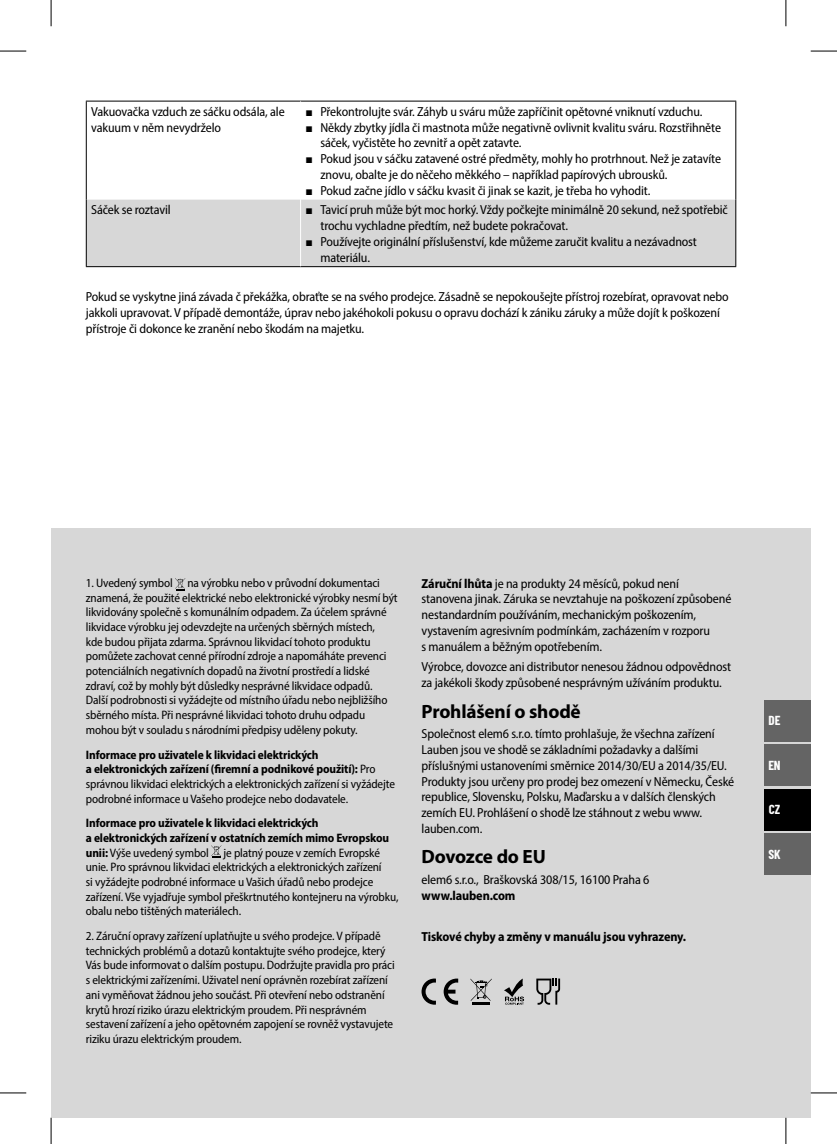
<style>
.page{position:relative;width:837px;height:1144px;background:#fff}
.page>*{position:absolute;margin:0;border:0;box-sizing:border-box;transform-origin:0 0}
.t1{font:700 19.25px "Myriad Pro";letter-spacing:-.01em;color:#000}
.t2{font:semi-condensed 13.12px/15.8px "Myriad Pro";letter-spacing:-.01em;color:#000}
.t3{font:700 semi-condensed 13.12px "Myriad Pro";letter-spacing:-.01em;color:#000}
.t4{font:700 13.12px "Barlow Condensed";letter-spacing:-.01em;color:#fff}
.t5{font:semi-condensed 12.25px/14.7px "Myriad Pro";letter-spacing:-.01em;color:#000}
.s1{font-family:"Arial";font-stretch:normal;font-size:12.25px}
.s2{font-weight:700}
</style>
<div class="page">
<div style="left:51px;top:528px;width:759px;height:590px;background:#d7d7d7"></div>
<div style="left:87px;top:200px;width:648px;height:66px;background:#d7d7d7"></div>
<hr style="left:86px;top:200px;width:1px;height:66px;background:#000">
<hr style="left:735px;top:200px;width:1px;height:66px;background:#000">
<hr style="left:86px;top:266px;width:214px;height:1px;background:#000">
<hr style="left:300px;top:266px;width:436px;height:1px;background:#000">
<hr style="left:300px;top:200px;width:1px;height:66px;background:#fff">
<hr style="left:86px;top:101px;width:214px;height:1px;background:#000">
<hr style="left:86px;top:102px;width:1px;height:98px;background:#000">
<hr style="left:300px;top:101px;width:436px;height:1px;background:#000">
<hr style="left:735px;top:102px;width:1px;height:98px;background:#000">
<svg style="left:175px;top:578px;width:10px;height:12px"></svg>
<svg style="left:211px;top:845px;width:10px;height:13px"></svg>
<svg style="left:443px;top:978px;width:15px;height:27px"></svg>
<svg style="left:421px;top:978px;width:15px;height:27px"></svg>
<hr style="left:472px;top:1002px;width:17px;height:3px;background:#000">
<svg style="left:470px;top:978px;width:21px;height:23px"></svg>
<svg style="left:536px;top:978px;width:24px;height:27px"></svg>
<svg style="left:504px;top:978px;width:20px;height:27px"></svg>
<div style="left:764px;top:700px;width:46px;height:41px;background:#646464"></div>
<div style="left:764px;top:744px;width:46px;height:42px;background:#646464"></div>
<div style="left:764px;top:789px;width:46px;height:42px;background:#000"></div>
<div style="left:764px;top:833px;width:46px;height:42px;background:#646464"></div>
<div style="left:763px;top:700px;width:21px;height:41px;background:#646464"></div>
<div style="left:763px;top:744px;width:21px;height:42px;background:#646464"></div>
<div style="left:763px;top:789px;width:21px;height:42px;background:#000"></div>
<div style="left:763px;top:833px;width:21px;height:42px;background:#646464"></div>
<svg style="left:0;top:51px;width:26px;height:1px"></svg>
<svg style="left:810px;top:51px;width:26px;height:1px"></svg>
<svg style="left:0;top:1092px;width:26px;height:1px"></svg>
<svg style="left:810px;top:1092px;width:26px;height:1px"></svg>
<svg style="left:51px;top:0;width:1px;height:26px"></svg>
<svg style="left:51px;top:1118px;width:1px;height:26px"></svg>
<svg style="left:785px;top:0;width:1px;height:26px"></svg>
<svg style="left:785px;top:1118px;width:1px;height:26px"></svg>
<p class="t2" style="left:91px;top:103px;width:195px">Vakuovačka vzduch ze sáčku odsála, ale vakuum v něm nevydrželo</p>
<p class="t2" style="left:305px;top:103px;width:398px"><span class="s1">■</span> Překontrolujte svár. Záhyb u sváru může zapříčinit opětovné vniknutí vzduchu.</p>
<p class="t2" style="left:320px;top:119px;width:402px;text-indent:-15px"><span class="s1">■</span> Někdy zbytky jídla či mastnota může negativně ovlivnit kvalitu sváru. Rozstřihněte sáček, vyčistěte ho zevnitř a opět zatavte.</p>
<p class="t2" style="left:320px;top:151px;width:402px;text-indent:-15px"><span class="s1">■</span> Pokud jsou v sáčku zatavené ostré předměty, mohly ho protrhnout. Než je zatavíte znovu, obalte je do něčeho měkkého – například papírových ubrousků.</p>
<p class="t2" style="left:305px;top:182px;width:346px"><span class="s1">■</span> Pokud začne jídlo v sáčku kvasit či jinak se kazit, je třeba ho vyhodit.</p>
<p class="t2" style="left:91px;top:202px;width:81px">Sáček se roztavil</p>
<p class="t2" style="left:320px;top:202px;width:409px;text-indent:-15px"><span class="s1">■</span> Tavicí pruh může být moc horký. Vždy počkejte minimálně 20 sekund, než spotřebič trochu vychladne předtím, než budete pokračovat.</p>
<p class="t2" style="left:320px;top:233px;width:378px;text-indent:-15px"><span class="s1">■</span> Používejte originální příslušenství, kde můžeme zaručit kvalitu a nezávadnost materiálu.</p>
<p class="t2" style="left:86px;top:289px;width:644px">Pokud se vyskytne jiná závada č překážka, obraťte se na svého prodejce. Zásadně se nepokoušejte přístroj rozebírat, opravovat nebo jakkoli upravovat. V případě demontáže, úprav nebo jakéhokoli pokusu o opravu dochází k zániku záruky a může dojít k poškození přístroje či dokonce ke zranění nebo škodám na majetku.</p>
<p class="t5" style="left:86px;top:575px;width:313px">1. Uvedený symbol na výrobku nebo v průvodní dokumentaci znamená, že použité elektrické nebo elektronické výrobky nesmí být likvidovány společně s komunálním odpadem. Za účelem správné likvidace výrobku jej odevzdejte na určených sběrných místech,<br>kde budou přijata zdarma. Správnou likvidací tohoto produktu pomůžete zachovat cenné přírodní zdroje a napomáháte prevenci potenciálních negativních dopadů na životní prostředí a lidské zdraví, což by mohly být důsledky nesprávné likvidace odpadů.<br>Další podrobnosti si vyžádejte od místního úřadu nebo nejbližšího sběrného místa. Při nesprávné likvidaci tohoto druhu odpadu mohou být v souladu s národními předpisy uděleny pokuty.</p>
<p class="t5" style="left:86px;top:747px;width:310px"><span class="s2">Informace pro uživatele k likvidaci elektrických<br>a elektronických zařízení (firemní a podnikové použití):</span> Pro správnou likvidaci elektrických a elektronických zařízení si vyžádejte podrobné informace u Vašeho prodejce nebo dodavatele.</p>
<p class="t5" style="left:86px;top:816px;width:314px"><span class="s2">Informace pro uživatele k likvidaci elektrických<br>a elektronických zařízení v ostatních zemích mimo Evropskou unii:</span> Výše uvedený symbol je platný pouze v zemích Evropské unie. Pro správnou likvidaci elektrických a elektronických zařízení<br>si vyžádejte podrobné informace u Vašich úřadů nebo prodejce zařízení. Vše vyjadřuje symbol přeškrtnutého kontejneru na výrobku, obalu nebo tištěných materiálech.</p>
<p class="t5" style="left:86px;top:928px;width:310px">2. Záruční opravy zařízení uplatňujte u svého prodejce. V případě technických problémů a dotazů kontaktujte svého prodejce, který Vás bude informovat o dalším postupu. Dodržujte pravidla pro práci s elektrickými zařízeními. Uživatel není oprávněn rozebírat zařízení ani vyměňovat žádnou jeho součást. Při otevření nebo odstranění krytů hrozí riziko úrazu elektrickým proudem. Při nesprávném sestavení zařízení a jeho opětovném zapojení se rovněž vystavujete riziku úrazu elektrickým proudem.</p>
<p class="t2" style="left:421px;top:575px;width:311px"><span class="s2">Záruční lhůta</span> je na produkty 24 měsíců, pokud není stanovena jinak. Záruka se nevztahuje na poškození způsobené nestandardním používáním, mechanickým poškozením, vystavením agresivním podmínkám, zacházením v rozporu<br>s manuálem a běžným opotřebením.</p>
<p class="t2" style="left:421px;top:659px;width:311px">Výrobce, dovozce ani distributor nenesou žádnou odpovědnost za jakékoli škody způsobené nesprávným užíváním produktu.</p>
<h1 class="t1" style="left:421px;top:698px;width:161px">Prohlášení o shodě</h1>
<p class="t2" style="left:421px;top:726px;width:314px">Společnost elem6 s.r.o. tímto prohlašuje, že všechna zařízení Lauben jsou ve shodě se základními požadavky a dalšími příslušnými ustanoveními směrnice 2014/30/EU a 2014/35/EU.<br>Produkty jsou určeny pro prodej bez omezení v Německu, České republice, Slovensku, Polsku, Maďarsku a v dalších členských zemích EU. Prohlášení o shodě lze stáhnout z webu www. lauben.com.</p>
<h1 class="t1" style="left:421px;top:844px;width:126px">Dovozce do EU</h1>
<p class="t2" style="left:421px;top:872px;width:229px">elem6 s.r.o., Braškovská 308/15, 16100 Praha 6</p>
<p class="t3" style="left:421px;top:887px;width:95px">www.lauben.com</p>
<p class="t3" style="left:421px;top:928px;width:266px">Tiskové chyby a změny v manuálu jsou vyhrazeny.</p>
<p class="t4" style="left:768px;top:711px;width:13px">DE</p>
<p class="t4" style="left:768px;top:756px;width:14px">EN</p>
<p class="t4" style="left:768px;top:800px;width:13px">CZ</p>
<p class="t4" style="left:768px;top:845px;width:14px">SK</p>
</div>
